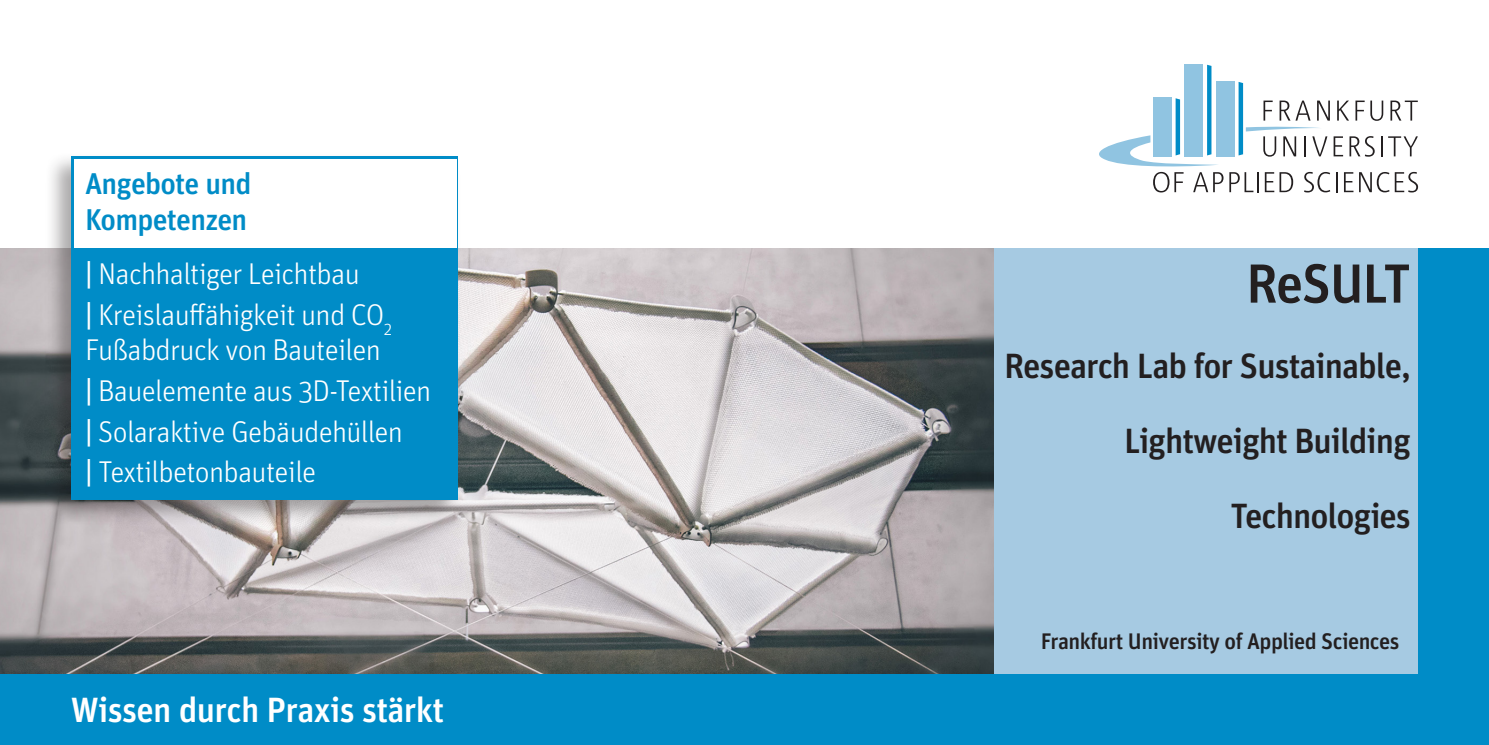
<style>
.page{position:relative;width:1489px;height:745px;background:#fff}
.page>*{position:absolute;margin:0;border:0;box-sizing:border-box;transform-origin:0 0}
.t1{font:500 55px "Unit Pro";letter-spacing:-.03em;color:#231f20}
.t2{font:500 35px/75px "Unit Pro";letter-spacing:-.03em;color:#231f20;text-align:right}
.t3{font:500 35px "Unit Pro";letter-spacing:-.02em;color:#fff}
.t4{font:300 30px/35px "Unit Pro";letter-spacing:-.025em;color:#fff}
.t5{font:500 30px/36px "Unit Pro";letter-spacing:-.025em;color:#008cc7}
.t6{font:500 22.5px "Unit Pro";letter-spacing:-.025em;color:#231f20}
.s1{font-weight:500}
</style>
<div class="page">
<div style="left:0;top:248px;width:1488px;height:496px;background:#a6cae2"></div>
<img style="left:0;top:248px;width:993px;height:425px">
<div style="left:45px;top:152px;width:417px;height:373px;background:#231f20;opacity:.38"></div>
<div style="left:71px;top:156px;width:386px;height:343px;background:#008cc7"></div>
<div style="left:74px;top:159px;width:383px;height:89px;background:#fff"></div>
<svg style="left:1229px;top:172px;width:24px;height:20px"></svg>
<hr style="left:1256px;top:172px;width:2px;height:20px;background:#231f20">
<svg style="left:1264px;top:172px;width:28px;height:20px"></svg>
<svg style="left:1304px;top:172px;width:26px;height:20px"></svg>
<hr style="left:1335px;top:172px;width:2px;height:20px;background:#231f20">
<svg style="left:1344px;top:172px;width:73px;height:20px"></svg>
<div style="left:1184px;top:64px;width:19px;height:92px;background:#90c4e1"></div>
<div style="left:1215px;top:81px;width:19px;height:75px;background:#90c4e1"></div>
<svg style="left:1238px;top:82px;width:179px;height:74px"></svg>
<svg style="left:1099px;top:65px;width:124px;height:127px"></svg>
<div style="left:0;top:673px;width:1488px;height:71px;background:#008cc7"></div>
<div style="left:1417px;top:248px;width:71px;height:496px;background:#008cc7"></div>
<p class="t5" style="left:85px;top:164px;width:168px">Angebote und<br>Kompetenzen</p>
<p class="t4" style="left:85px;top:255px;width:276px"><span class="s1">|</span> Nachhaltiger Leichtbau</p>
<p class="t4" style="left:85px;top:296px;width:308px"><span class="s1">|</span> Kreislauffähigkeit und CO<sub>2<br></sub>Fußabdruck von Bauteilen</p>
<p class="t4" style="left:85px;top:372px;width:348px"><span class="s1">|</span> Bauelemente aus 3D-Textilien</p>
<p class="t4" style="left:85px;top:412px;width:319px"><span class="s1">|</span> Solaraktive Gebäudehüllen</p>
<p class="t4" style="left:85px;top:453px;width:233px"><span class="s1">|</span> Textilbetonbauteile</p>
<p class="t3" style="left:71px;top:684px;width:375px">Wissen durch Praxis stärkt</p>
<p class="t1" style="left:1245px;top:244px;width:166px">ReSULT</p>
<p class="t2" style="left:1004px;top:326px;width:408px">Research Lab for Sustainable,<br>Lightweight Building<br>Technologies</p>
<p class="t6" style="left:1040px;top:624px;width:360px">Frankfurt University of Applied Sciences</p>
</div>
